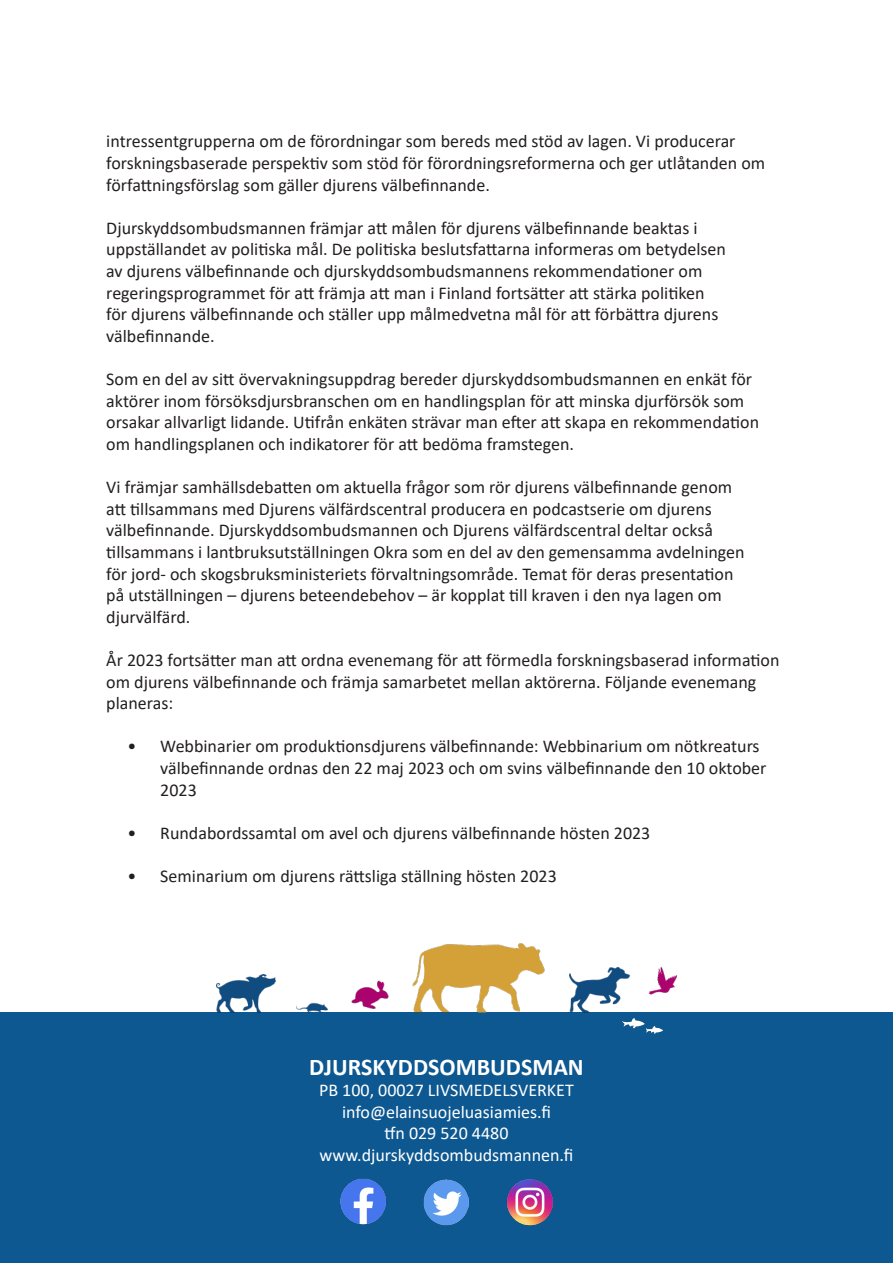
<style>
.page{position:relative;width:893px;height:1263px;background:#fff}
.page>*{position:absolute;margin:0;border:0;box-sizing:border-box;transform-origin:0 0}
.t1{font:700 24px "Calibri";color:#fff}
.sisennys{font:18px/21.6px "Calibri";color:#231f20}
.t2{font:18px "Calibri";color:#fff}
</style>
<div class="page">
<div style="left:0;top:1013px;width:893px;height:250px;background:#0d5891"></div>
<img style="left:423px;top:1179px;width:46px;height:46px">
<img style="left:506px;top:1179px;width:47px;height:46px">
<img style="left:340px;top:1178px;width:47px;height:47px">
<img style="left:217px;top:943px;width:459px;height:90px">
<p class="sisennys" style="left:106px;top:130px;width:660px">intressentgrupperna om de förordningar som bereds med stöd av lagen. Vi producerar forskningsbaserade perspektiv som stöd för förordningsreformerna och ger utlåtanden om författningsförslag som gäller djurens välbefinnande.</p>
<p class="sisennys" style="left:106px;top:217px;width:621px">Djurskyddsombudsmannen främjar att målen för djurens välbefinnande beaktas i uppställandet av politiska mål. De politiska beslutsfattarna informeras om betydelsen av djurens välbefinnande och djurskyddsombudsmannens rekommendationer om regeringsprogrammet för att främja att man i Finland fortsätter att stärka politiken för djurens välbefinnande och ställer upp målmedvetna mål för att förbättra djurens välbefinnande.</p>
<p class="sisennys" style="left:106px;top:368px;width:654px">Som en del av sitt övervakningsuppdrag bereder djurskyddsombudsmannen en enkät för aktörer inom försöksdjursbranschen om en handlingsplan för att minska djurförsök som orsakar allvarligt lidande. Utifrån enkäten strävar man efter att skapa en rekommendation om handlingsplanen och indikatorer för att bedöma framstegen.</p>
<p class="sisennys" style="left:106px;top:476px;width:640px">Vi främjar samhällsdebatten om aktuella frågor som rör djurens välbefinnande genom att tillsammans med Djurens välfärdscentral producera en podcastserie om djurens välbefinnande. Djurskyddsombudsmannen och Djurens välfärdscentral deltar också tillsammans i lantbruksutställningen Okra som en del av den gemensamma avdelningen för jord- och skogsbruksministeriets förvaltningsområde. Temat för deras presentation på utställningen – djurens beteendebehov – är kopplat till kraven i den nya lagen om djurvälfärd.</p>
<p class="sisennys" style="left:106px;top:649px;width:675px">År 2023 fortsätter man att ordna evenemang för att förmedla forskningsbaserad information om djurens välbefinnande och främja samarbetet mellan aktörerna. Följande evenemang planeras:</p>
<p class="sisennys" style="left:128px;top:735px;width:634px">• Webbinarier om produktionsdjurens välbefinnande: Webbinarium om nötkreaturs</p>
<p class="sisennys" style="left:160px;top:757px;width:608px">välbefinnande ordnas den 22 maj 2023 och om svins välbefinnande den 10 oktober</p>
<p class="sisennys" style="left:160px;top:778px;width:38px">2023</p>
<p class="sisennys" style="left:128px;top:821px;width:524px">• Rundabordssamtal om avel och djurens välbefinnande hösten 2023</p>
<p class="sisennys" style="left:128px;top:865px;width:431px">• Seminarium om djurens rättsliga ställning hösten 2023</p>
<p class="t1" style="left:309px;top:1049px;width:276px">DJURSKYDDSOMBUDSMAN</p>
<p class="t2" style="left:319px;top:1078px;width:256px">PB 100, 00027 LIVSMEDELSVERKET</p>
<p class="t2" style="left:342px;top:1099px;width:210px">info@elainsuojeluasiamies.fi</p>
<p class="t2" style="left:384px;top:1121px;width:125px">tfn 029 520 4480</p>
<p class="t2" style="left:320px;top:1142px;width:255px">www.djurskyddsombudsmannen.fi</p>
</div>
